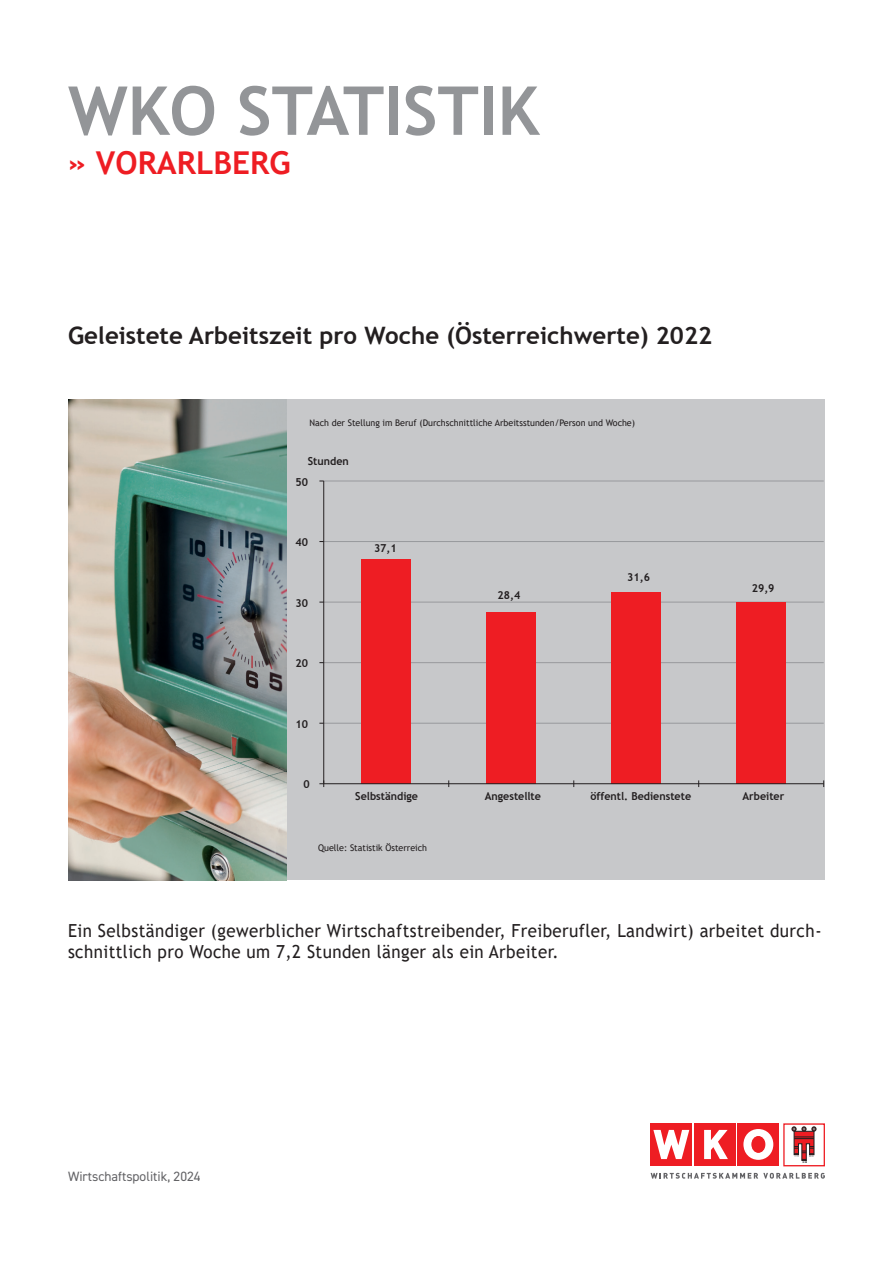
<style>
.page{position:relative;width:893px;height:1263px;background:#fff}
.page>*{position:absolute;margin:0;border:0;box-sizing:border-box;transform-origin:0 0}
.t1{font:700 67.5px "Trebuchet MS";color:#939598}
.t2{font:700 31.5px "Trebuchet MS";color:#ee1d23}
.t3{font:700 24px "Trebuchet MS";color:#231f20}
.t4{font:18px/21.6px "Trebuchet MS";letter-spacing:.025em;color:#231f20;scale:.94 1}
.t5{font:13.5px "DIN2014";color:#636366}
.t6{font:700 10.95px "Trebuchet MS";color:#231f20}
.t7{font:9.15px "Trebuchet MS";color:#231f20}
</style>
<div class="page">
<div style="left:261px;top:399px;width:564px;height:481px;background:#c7c8ca"></div>
<hr style="left:324px;top:723px;width:500px;height:1px;background:#989a9d">
<hr style="left:324px;top:662px;width:500px;height:1px;background:#989a9d">
<hr style="left:324px;top:602px;width:500px;height:1px;background:#989a9d">
<hr style="left:324px;top:541px;width:500px;height:1px;background:#989a9d">
<hr style="left:324px;top:481px;width:500px;height:1px;background:#989a9d">
<div style="left:361px;top:559px;width:50px;height:225px;background:#ee1d23"></div>
<div style="left:486px;top:612px;width:50px;height:172px;background:#ee1d23"></div>
<div style="left:611px;top:592px;width:50px;height:192px;background:#ee1d23"></div>
<div style="left:736px;top:603px;width:50px;height:181px;background:#ee1d23"></div>
<hr style="left:323px;top:481px;width:1px;height:303px;background:#231f20">
<hr style="left:324px;top:783px;width:500px;height:1px;background:#231f20">
<svg style="left:319px;top:780px;width:5px;height:7px"></svg>
<img style="left:68px;top:399px;width:218px;height:481px">
<div style="left:738px;top:1123px;width:41px;height:43px;background:#ee1d23"></div>
<div style="left:694px;top:1123px;width:42px;height:43px;background:#ee1d23"></div>
<svg style="left:704px;top:1130px;width:24px;height:29px"></svg>
<div style="left:651px;top:1123px;width:41px;height:43px;background:#ee1d23"></div>
<svg style="left:653px;top:1130px;width:36px;height:29px"></svg>
<svg style="left:743px;top:1129px;width:30px;height:31px"></svg>
<div style="left:752px;top:1136px;width:13px;height:16px;background:#ee1d23;border-radius:50%"></div>
<div style="left:751px;top:1136px;width:14px;height:17px;border:1px solid #ee1d23;border-radius:50%"></div>
<div style="left:783px;top:1123px;width:42px;height:43px;border:1px solid #ee1d23"></div>
<svg style="left:792px;top:1127px;width:24px;height:36px"></svg>
<svg style="left:651px;top:1173px;width:174px;height:6px"></svg>
<p class="t1" style="left:68px;top:69px;width:473px">WKO STATISTIK</p>
<p class="t2" style="left:68px;top:143px;width:224px">» VORARLBERG</p>
<p class="t3" style="left:68px;top:321px;width:646px">Geleistete Arbeitszeit pro Woche (Österreichwerte) 2022</p>
<p class="t7" style="left:309px;top:417px;width:327px">Nach der Stellung im Beruf (Durchschnittliche Arbeitsstunden/Person und Woche)</p>
<p class="t6" style="left:308px;top:454px;width:43px">Stunden</p>
<p class="t6" style="left:296px;top:475px;width:14px">50</p>
<p class="t6" style="left:296px;top:535px;width:14px">40</p>
<p class="t6" style="left:296px;top:596px;width:14px">30</p>
<p class="t6" style="left:296px;top:657px;width:14px">20</p>
<p class="t6" style="left:374px;top:541px;width:24px">37,1</p>
<p class="t6" style="left:497px;top:588px;width:24px">28,4</p>
<p class="t6" style="left:627px;top:570px;width:24px">31,6</p>
<p class="t6" style="left:752px;top:582px;width:24px">29,9</p>
<p class="t6" style="left:296px;top:717px;width:14px">10</p>
<p class="t6" style="left:303px;top:778px;width:8px">0</p>
<p class="t6" style="left:355px;top:790px;width:64px">Selbständige</p>
<p class="t6" style="left:485px;top:790px;width:58px">Angestellte</p>
<p class="t6" style="left:590px;top:790px;width:102px">öffentl. Bedienstete</p>
<p class="t6" style="left:742px;top:790px;width:43px">Arbeiter</p>
<p class="t7" style="left:318px;top:842px;width:110px">Quelle: Statistik Österreich</p>
<p class="t4" style="left:68px;top:919px;width:803px">Ein Selbständiger (gewerblicher Wirtschaftstreibender, Freiberufler, Landwirt) arbeitet durch&shy;schnittlich pro Woche um 7,2 Stunden länger als ein Arbeiter.</p>
<p class="t5" style="left:68px;top:1168px;width:134px">Wirtschaftspolitik, 2024</p>
</div>
